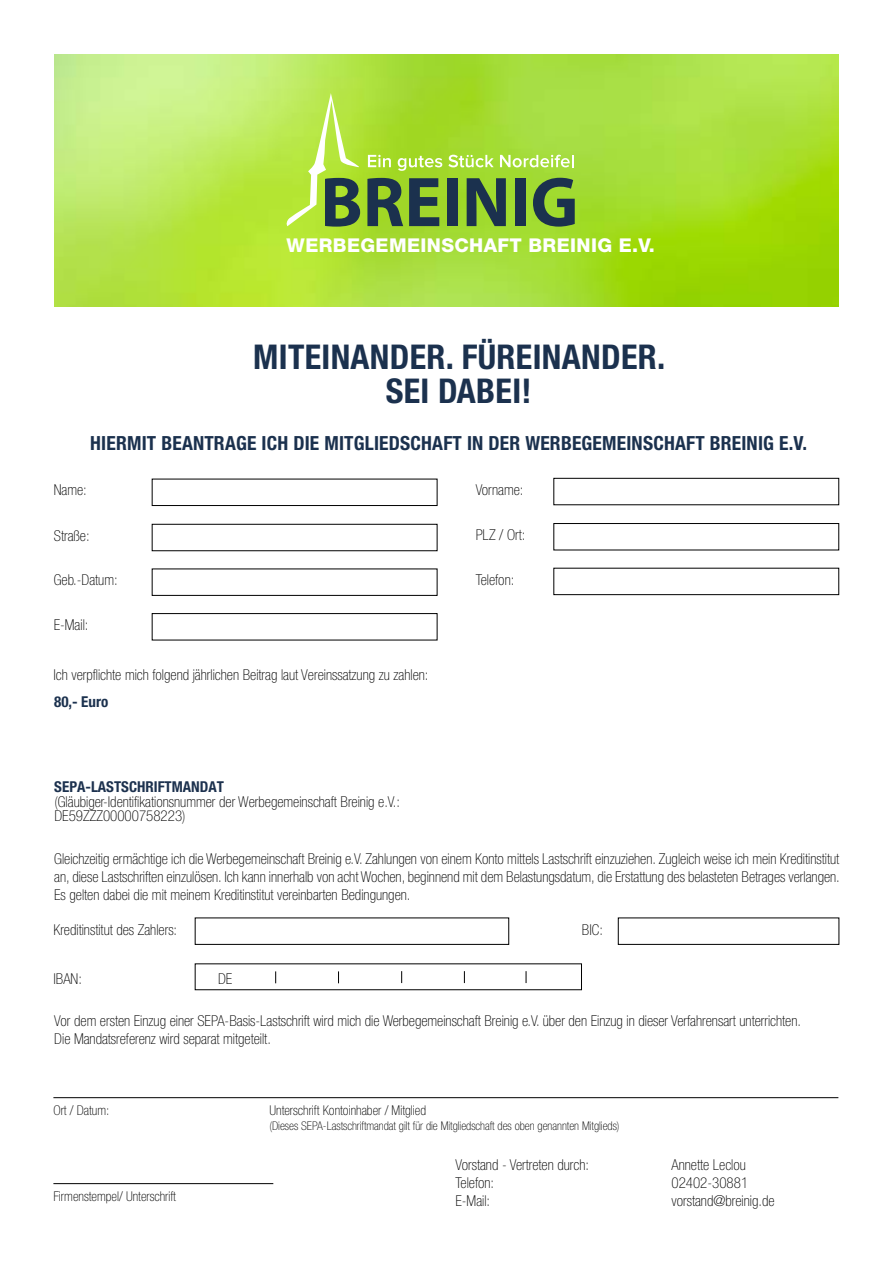
<style>
.page{position:relative;width:893px;height:1263px;background:#fff}
.page>*{position:absolute;margin:0;border:0;box-sizing:border-box;transform-origin:0 0}
.t1{font:700 condensed 34.2px/34.8px "Helvetica Neue";letter-spacing:.01em;color:#1b314e;text-align:center}
.t2{font:700 condensed 19.5px "Helvetica Neue";letter-spacing:.01em;color:#1b314e}
.t3{font:800 19.05px "Helvetica Neue";letter-spacing:.02em;color:#fff}
.t4{font:100 condensed 15px/18px "Helvetica Neue";color:#000}
.t5{font:700 condensed 15px "Helvetica Neue";color:#1c314e}
.t6{font:700 condensed 15px "Helvetica Neue";color:#1b314e}
.t7{font:100 condensed 13.5px "Helvetica Neue";color:#000}
.t8{font:100 condensed 12px "Helvetica Neue";color:#000}
</style>
<div class="page">
<img style="left:54px;top:54px;width:785px;height:252px">
<svg style="left:367px;top:178px;width:36px;height:48px"></svg>
<svg style="left:409px;top:178px;width:30px;height:48px"></svg>
<div style="left:447px;top:178px;width:10px;height:48px;background:#1b314e"></div>
<svg style="left:467px;top:178px;width:39px;height:48px"></svg>
<div style="left:515px;top:178px;width:11px;height:48px;background:#1b314e"></div>
<svg style="left:533px;top:178px;width:42px;height:49px"></svg>
<svg style="left:285px;top:93px;width:75px;height:134px"></svg>
<svg style="left:368px;top:155px;width:23px;height:12px"></svg>
<svg style="left:398px;top:156px;width:44px;height:15px"></svg>
<svg style="left:448px;top:155px;width:46px;height:12px"></svg>
<svg style="left:500px;top:155px;width:74px;height:12px"></svg>
<svg style="left:194px;top:917px;width:315px;height:28px"></svg>
<svg style="left:617px;top:917px;width:223px;height:28px"></svg>
<svg style="left:151px;top:478px;width:287px;height:28px"></svg>
<svg style="left:553px;top:478px;width:286px;height:27px"></svg>
<svg style="left:151px;top:523px;width:287px;height:28px"></svg>
<svg style="left:553px;top:523px;width:286px;height:28px"></svg>
<svg style="left:151px;top:568px;width:287px;height:28px"></svg>
<svg style="left:553px;top:567px;width:286px;height:28px"></svg>
<svg style="left:151px;top:613px;width:287px;height:28px"></svg>
<svg style="left:275px;top:971px;width:1px;height:12px"></svg>
<svg style="left:338px;top:971px;width:1px;height:12px"></svg>
<svg style="left:401px;top:971px;width:1px;height:12px"></svg>
<svg style="left:464px;top:971px;width:1px;height:12px"></svg>
<svg style="left:526px;top:971px;width:1px;height:12px"></svg>
<hr style="left:53px;top:1097px;width:785px;height:1px;background:#000">
<hr style="left:53px;top:1183px;width:220px;height:1px;background:#000">
<p class="t3" style="left:287px;top:233px;width:370px">WERBEGEMEINSCHAFT BREINIG E.V.</p>
<h1 class="t1" style="left:253px;top:338px;width:414px">MITEINANDER. FÜREINANDER.<br>SEI DABEI!</h1>
<h2 class="t2" style="left:90px;top:431px;width:718px">HIERMIT BEANTRAGE ICH DIE MITGLIEDSCHAFT IN DER WERBEGEMEINSCHAFT BREINIG E.V.</h2>
<p class="t4" style="left:54px;top:481px;width:35px">Name:</p>
<p class="t4" style="left:476px;top:481px;width:49px">Vorname:</p>
<p class="t4" style="left:54px;top:526px;width:37px">Straße:</p>
<p class="t4" style="left:476px;top:525px;width:51px">PLZ / Ort:</p>
<p class="t4" style="left:54px;top:571px;width:65px">Geb.-Datum:</p>
<p class="t4" style="left:54px;top:615px;width:36px">E-Mail:</p>
<p class="t4" style="left:53px;top:666px;width:377px">Ich verpflichte mich folgend jährlichen Beitrag laut Vereinssatzung zu zahlen:</p>
<p class="t6" style="left:54px;top:693px;width:56px">80,- Euro</p>
<p class="t4" style="left:476px;top:570px;width:40px">Telefon:</p>
<p class="t5" style="left:54px;top:778px;width:171px">SEPA-LASTSCHRIFTMANDAT</p>
<p class="t4" style="left:54px;top:794px;width:347px;line-height:14.1px">(Gläubiger-Identifikationsnummer der Werbegemeinschaft Breinig e.V.:<br>DE59ZZZ00000758223)</p>
<p class="t4" style="left:54px;top:850px;width:787px;text-align:justify">Gleichzeitig ermächtige ich die Werbegemeinschaft Breinig e.V. Zahlungen von einem Konto mittels Lastschrift einzuziehen. Zugleich weise ich mein Kreditinstitut an, diese Lastschriften einzulösen. Ich kann innerhalb von acht Wochen, beginnend mit dem Belastungsdatum, die Erstattung des belasteten Betrages verlangen.<br>Es gelten dabei die mit meinem Kreditinstitut vereinbarten Bedingungen.</p>
<p class="t4" style="left:53px;top:921px;width:125px">Kreditinstitut des Zahlers:</p>
<p class="t4" style="left:582px;top:921px;width:23px">BIC:</p>
<p class="t4" style="left:53px;top:969px;width:30px">IBAN:</p>
<p class="t4" style="left:218px;top:969px;width:16px">DE</p>
<p class="t4" style="left:54px;top:1012px;width:748px">Vor dem ersten Einzug einer SEPA-Basis-Lastschrift wird mich die Werbegemeinschaft Breinig e.V. über den Einzug in dieser Verfahrensart unterrichten.<br>Die Mandatsreferenz wird separat mitgeteilt.</p>
<p class="t7" style="left:53px;top:1103px;width:57px">Ort / Datum:</p>
<p class="t7" style="left:269px;top:1103px;width:158px">Unterschrift Kontoinhaber / Mitglied</p>
<p class="t8" style="left:269px;top:1119px;width:352px">(Dieses SEPA-Lastschriftmandat gilt für die Mitgliedschaft des oben genannten Mitglieds)</p>
<p class="t7" style="left:53px;top:1189px;width:124px">Firmenstempel/ Unterschrift</p>
<p class="t4" style="left:455px;top:1156px;width:135px">Vorstand - Vertreten durch:<br>Telefon:<br>E-Mail:</p>
<p class="t4" style="left:671px;top:1156px;width:105px">Annette Leclou<br>02402-30881 vorstand@breinig.de</p>
</div>
